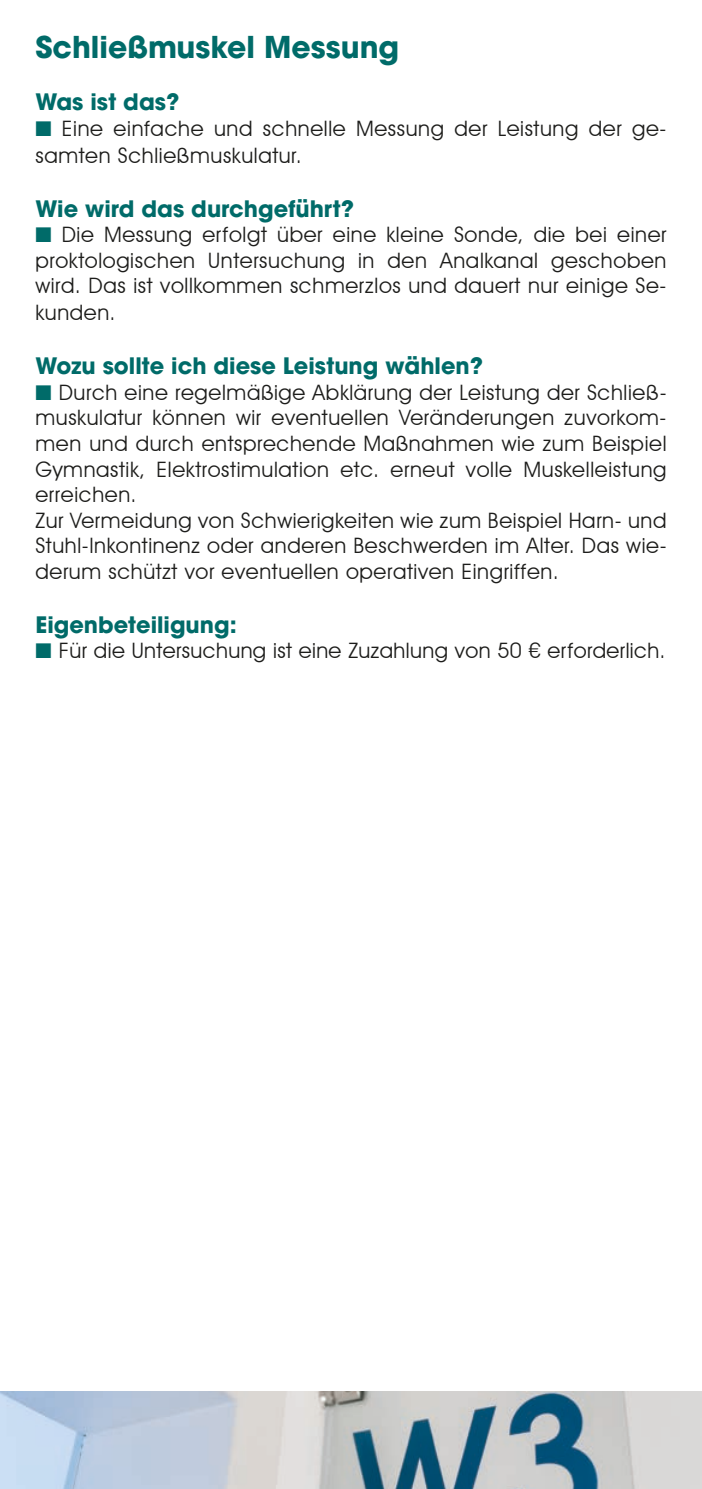
<style>
.page{position:relative;width:702px;height:1489px;background:#fff}
.page>*{position:absolute;margin:0;border:0;box-sizing:border-box;transform-origin:0 0}
.t1{font:700 30px "Avant Garde LT";color:#006b69}
.t2{font:700 22.5px "Avant Garde LT";color:#006b69}
.t3{font:21.25px/25.5px "Avant Garde IT Cby BT";letter-spacing:.03em;color:#1d1d1b}
.s1{color:#006b69}
</style>
<div class="page">
<img style="left:0;top:1391px;width:702px;height:97px">
<h1 class="t1" style="left:35px;top:27px;width:365px">Schließmuskel Messung</h1>
<p class="t2" style="left:35px;top:87px;width:145px">Was ist das?</p>
<p class="t3" style="left:35px;top:115px;width:632px;line-height:27px"><span class="s1">■</span> Eine einfache und schnelle Messung der Leistung der ge&shy;samten Schließmuskulatur.</p>
<p class="t2" style="left:35px;top:194px;width:320px">Wie wird das durchgeführt?</p>
<p class="t3" style="left:35px;top:222px;width:632px;text-align:justify"><span class="s1">■</span> Die Messung erfolgt über eine kleine Sonde, die bei einer proktologischen Untersuchung in den Analkanal geschoben wird. Das ist vollkommen schmerzlos und dauert nur einige Se&shy;kunden.</p>
<p class="t2" style="left:35px;top:351px;width:449px">Wozu sollte ich diese Leistung wählen?</p>
<p class="t3" style="left:35px;top:379px;width:632px"><span class="s1">■</span> Durch eine regelmäßige Abklärung der Leistung der Schließ&shy;muskulatur können wir eventuellen Veränderungen zuvorkom&shy;men und durch entsprechende Maßnahmen wie zum Beispiel Gymnastik, Elektrostimulation etc. erneut volle Muskelleistung erreichen.<br>Zur Vermeidung von Schwierigkeiten wie zum Beispiel Harn- und Stuhl-Inkontinenz oder anderen Beschwerden im Alter. Das wie&shy;derum schützt vor eventuellen operativen Eingriffen.</p>
<p class="t2" style="left:35px;top:609px;width:203px">Eigenbeteiligung:</p>
<p class="t3" style="left:35px;top:637px;width:631px"><span class="s1">■</span> Für die Untersuchung ist eine Zuzahlung von 50 € erforderlich.</p>
</div>
